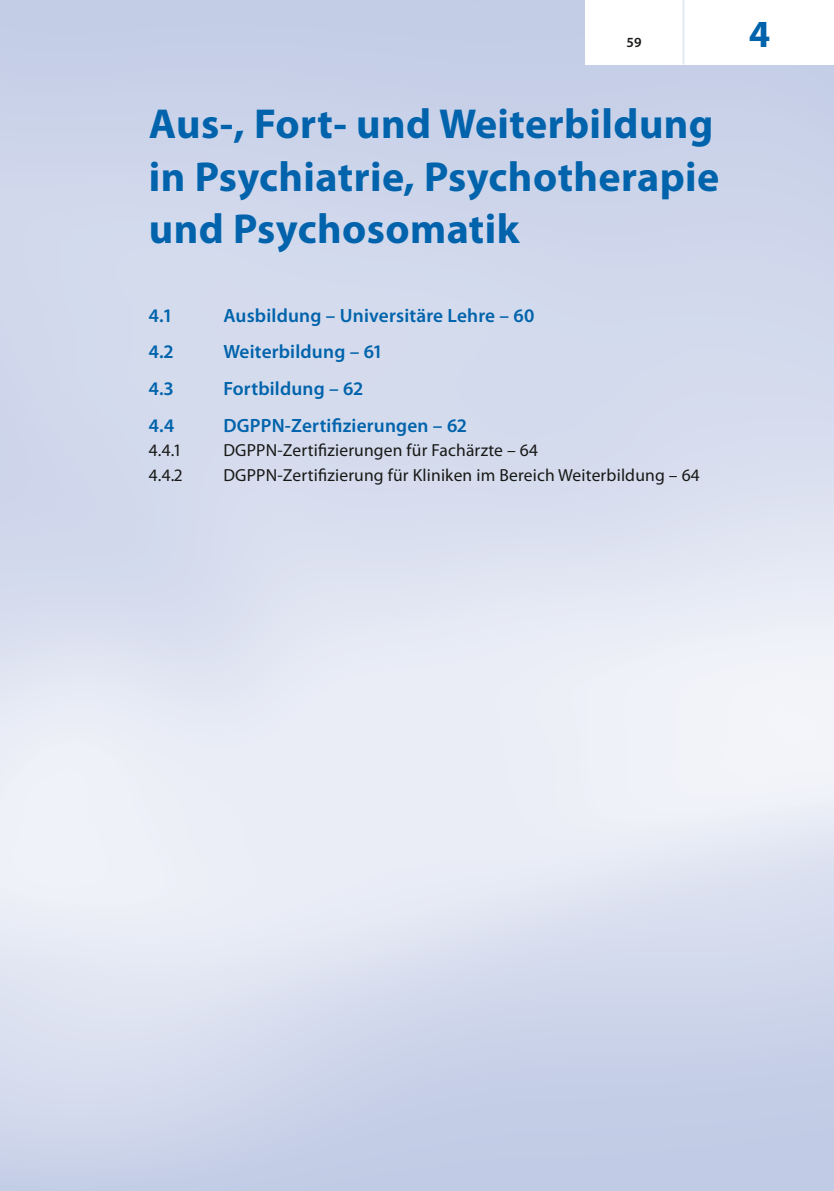
<style>
.page{position:relative;width:834px;height:1191px;background:#fff}
.page>*{position:absolute;margin:0;border:0;box-sizing:border-box;transform-origin:0 0}
.t1{font:700 42px/52.5px "Myriad Pro";letter-spacing:.01em;color:#0063ab}
.t2{font:700 38.5px "Myriad Pro";color:#0063ab}
.t3{font:600 19.25px "Myriad Pro";letter-spacing:.01em;color:#0063ab}
.t4{font:17.5px "Myriad Pro";letter-spacing:.01em;color:#181816}
.t5{font:600 14px "Myriad Pro";color:#181816}
</style>
<div class="page">
<hr style="left:682px;top:0;width:2px;height:64px;background:#e1e5f2">
<p class="t5" style="left:626px;top:33px;width:17px">59</p>
<h1 class="t1" style="left:149px;top:96px;width:572px">Aus-, Fort- und Weiterbildung in Psychiatrie, Psychotherapie und Psychosomatik</h1>
<p class="t3" style="left:149px;top:303px;width:23px">4.1</p>
<p class="t3" style="left:223px;top:303px;width:312px">Ausbildung – Universitäre Lehre – 60</p>
<p class="t3" style="left:149px;top:340px;width:26px">4.2</p>
<p class="t3" style="left:223px;top:340px;width:159px">Weiterbildung – 61</p>
<p class="t3" style="left:149px;top:376px;width:26px">4.3</p>
<p class="t3" style="left:223px;top:376px;width:141px">Fortbildung – 62</p>
<p class="t3" style="left:149px;top:413px;width:27px">4.4</p>
<p class="t3" style="left:223px;top:413px;width:245px">DGPPN-Zertifizierungen – 62</p>
<p class="t4" style="left:149px;top:440px;width:33px">4.4.1</p>
<p class="t4" style="left:223px;top:440px;width:316px">DGPPN-Zertifizierungen für Fachärzte – 64</p>
<p class="t4" style="left:149px;top:464px;width:35px">4.4.2</p>
<p class="t4" style="left:223px;top:464px;width:478px">DGPPN-Zertifizierung für Kliniken im Bereich Weiterbildung – 64</p>
<h2 class="t2" style="left:748px;top:9px;width:23px">4</h2>
</div>
